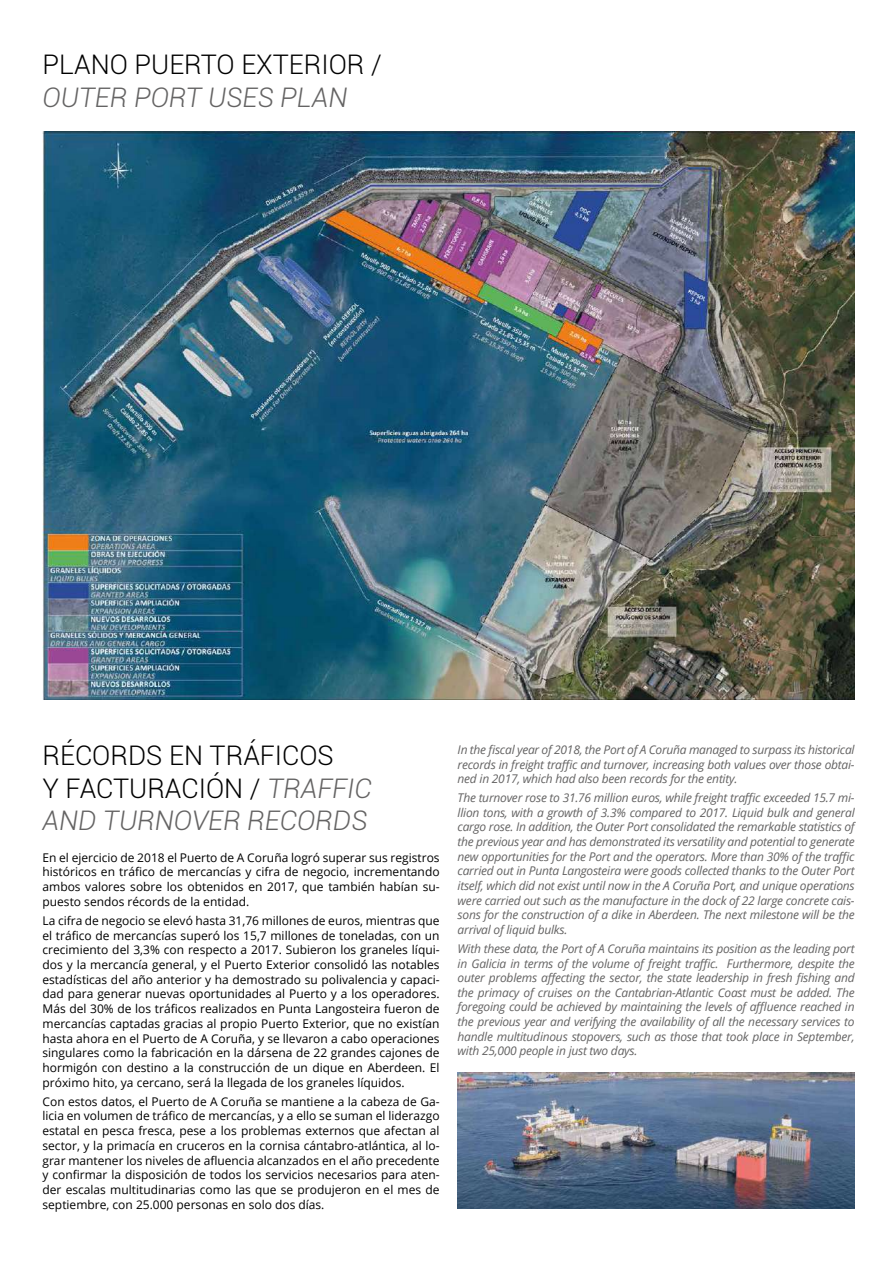
<style>
.page{position:relative;width:893px;height:1263px;background:#fff}
.page>*{position:absolute;margin:0;border:0;box-sizing:border-box;transform-origin:0 0}
.t1{font:300 27px/32.7px "Roboto";color:#000}
.t2{font:italic 300 27px "Roboto";color:#646363}
.t3{font:12px/14.7px "Open Sans";color:#000;text-align:justify}
.t4{font:italic 12px/14.7px "Open Sans";letter-spacing:-.02em;color:#646363;text-align:justify}
.s1{font-style:italic;color:#646363}
</style>
<div class="page">
<img style="left:43px;top:132px;width:812px;height:567px">
<img style="left:458px;top:1073px;width:397px;height:136px">
<h1 class="t1" style="left:43px;top:47px;width:341px">PLANO PUERTO EXTERIOR /</h1>
<h1 class="t2" style="left:43px;top:78px;width:306px">OUTER PORT USES PLAN</h1>
<h1 class="t1" style="left:43px;top:738px;width:331px">RÉCORDS EN TRÁFICOS<br>Y FACTURACIÓN / <span class="s1">TRAFFIC<br>AND TURNOVER RECORDS</span></h1>
<p class="t3" style="left:43px;top:850px;width:399px">En el ejercicio de 2018 el Puerto de A Coruña logró superar sus registros históricos en tráfico de mercancías y cifra de negocio, incrementando ambos valores sobre los obtenidos en 2017, que también habían su&shy;puesto sendos récords de la entidad.</p>
<p class="t3" style="left:43px;top:913px;width:399px">La cifra de negocio se elevó hasta 31,76 millones de euros, mientras que el tráfico de mercancías superó los 15,7 millones de toneladas, con un crecimiento del 3,3% con respecto a 2017. Subieron los graneles líqui&shy;dos y la mercancía general, y el Puerto Exterior consolidó las notables estadísticas del año anterior y ha demostrado su polivalencia y capaci&shy;dad para generar nuevas oportunidades al Puerto y a los operadores.<br>Más del 30% de los tráficos realizados en Punta Langosteira fueron de mercancías captadas gracias al propio Puerto Exterior, que no existían hasta ahora en el Puerto de A Coruña, y se llevaron a cabo operaciones singulares como la fabricación en la dársena de 22 grandes cajones de hormigón con destino a la construcción de un dique en Aberdeen. El próximo hito, ya cercano, será la llegada de los graneles líquidos.</p>
<p class="t3" style="left:43px;top:1094px;width:399px">Con estos datos, el Puerto de A Coruña se mantiene a la cabeza de Ga&shy;licia en volumen de tráfico de mercancías, y a ello se suman el liderazgo estatal en pesca fresca, pese a los problemas externos que afectan al sector, y la primacía en cruceros en la cornisa cántabro-atlántica, al lo&shy;grar mantener los niveles de afluencia alcanzados en el año precedente y confirmar la disposición de todos los servicios necesarios para aten&shy;der escalas multitudinarias como las que se produjeron en el mes de septiembre, con 25.000 personas en solo dos días.</p>
<p class="t4" style="left:458px;top:742px;width:399px">In the fiscal year of 2018, the Port of A Coruña managed to surpass its historical records in freight traffic and turnover, increasing both values over those obtai&shy;ned in 2017, which had also been records for the entity.</p>
<p class="t4" style="left:458px;top:790px;width:399px">The turnover rose to 31.76 million euros, while freight traffic exceeded 15.7 mi&shy;llion tons, with a growth of 3.3% compared to 2017. Liquid bulk and general cargo rose. In addition, the Outer Port consolidated the remarkable statistics of the previous year and has demonstrated its versatility and potential to generate new opportunities for the Port and the operators. More than 30% of the traffic carried out in Punta Langosteira were goods collected thanks to the Outer Port itself, which did not exist until now in the A Coruña Port, and unique operations were carried out such as the manufacture in the dock of 22 large concrete cais&shy;sons for the construction of a dike in Aberdeen. The next milestone will be the arrival of liquid bulks.</p>
<p class="t4" style="left:458px;top:941px;width:399px">With these data, the Port of A Coruña maintains its position as the leading port in Galicia in terms of the volume of freight traffic. Furthermore, despite the outer problems affecting the sector, the state leadership in fresh fishing and the primacy of cruises on the Cantabrian-Atlantic Coast must be added. The foregoing could be achieved by maintaining the levels of affluence reached in the previous year and verifying the availability of all the necessary services to handle multitudinous stopovers, such as those that took place in September, with 25,000 people in just two days.</p>
</div>
